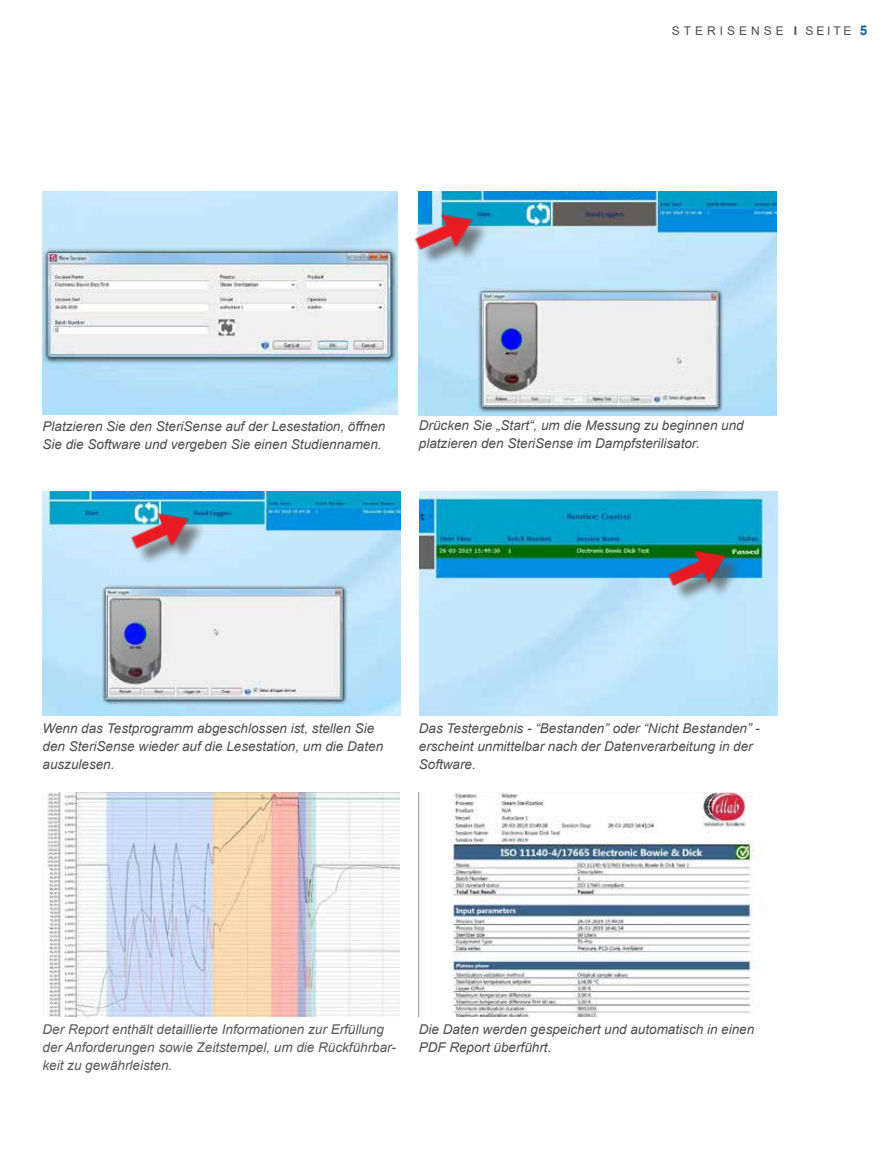
<style>
.page{position:relative;width:893px;height:1170px;background:#fff}
.page>*{position:absolute;margin:0;border:0;box-sizing:border-box;transform-origin:0 0}
.t1{font:italic 13.5px/18px "Arial";color:#4d4d4f}
.t2{font:italic 13.5px/18px "Arial";color:#58595b}
.t3{font:12px "Arial";letter-spacing:.335em;color:#4d4d4f}
.s1{font-weight:700}
.s2{font-weight:700;font-size:13.5px;color:#166695}
</style>
<div class="page">
<img style="left:43px;top:191px;width:355px;height:224px">
<img style="left:419px;top:792px;width:340px;height:223px">
<img style="left:47px;top:792px;width:353px;height:223px">
<img style="left:419px;top:191px;width:357px;height:224px">
<div style="left:419px;top:218px;width:71px;height:49px;background:#58595b;opacity:.75"></div>
<img style="left:414px;top:199px;width:73px;height:65px">
<img style="left:420px;top:491px;width:357px;height:224px">
<img style="left:43px;top:491px;width:357px;height:224px">
<div style="left:135px;top:516px;width:72px;height:50px;background:#58595b;opacity:.75"></div>
<img style="left:121px;top:498px;width:82px;height:64px">
<div style="left:672px;top:554px;width:71px;height:49px;background:#58595b;opacity:.75"></div>
<img style="left:658px;top:535px;width:82px;height:65px">
<p class="t3" style="left:672px;top:23px;width:197px">STERISENSE <span class="s1">I</span> SEITE <span class="s2">5</span></p>
<p class="t1" style="left:43px;top:417px;width:344px">Platzieren Sie den SteriSense auf der Lesestation, öffnen<br>Sie die Software und vergeben Sie einen Studiennamen.</p>
<p class="t1" style="left:419px;top:416px;width:326px">Drücken Sie „Start“, um die Messung zu beginnen und platzieren den SteriSense im Dampfsterilisator.</p>
<p class="t1" style="left:43px;top:719px;width:342px">Wenn das Testprogramm abgeschlossen ist, stellen Sie den SteriSense wieder auf die Lesestation, um die Daten auszulesen.</p>
<p class="t1" style="left:419px;top:719px;width:342px">Das Testergebnis - “Bestanden” oder “Nicht Bestanden” - erscheint unmittelbar nach der Datenverarbeitung in der<br>Software.</p>
<p class="t2" style="left:43px;top:1020px;width:355px">Der Report enthält detaillierte Informationen zur Erfüllung der Anforderungen sowie Zeitstempel, um die Rückführbar&shy;keit zu gewährleisten.</p>
<p class="t1" style="left:419px;top:1020px;width:337px">Die Daten werden gespeichert und automatisch in einen<br>PDF Report überführt.</p>
</div>
